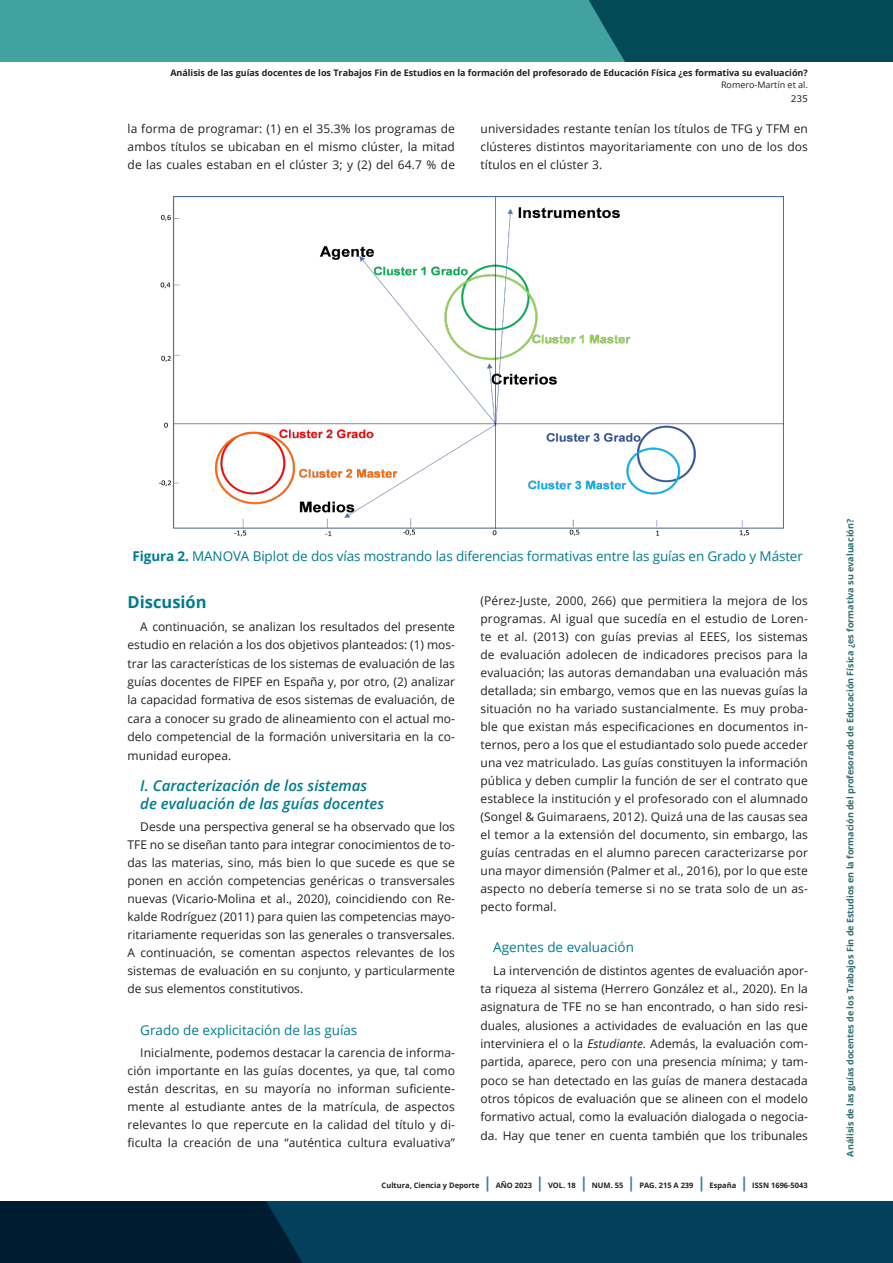
<style>
.page{position:relative;width:893px;height:1263px;background:#fff}
.page>*{position:absolute;margin:0;border:0;box-sizing:border-box;transform-origin:0 0}
.subtitulo_H3{font:700 16.5px "Open Sans";color:#007b8f}
.subtitulo_2_H3{font:italic 600 15px/18px "Open Sans";color:#007b8f}
.subtitulo_3_H3{font:13.5px "Open Sans";letter-spacing:-.01em;color:#007b8f}
.Cuerpo_de_texto_P{font:12px/18px "Open Sans";letter-spacing:.01em;color:#231f20;text-align:justify}
.t1{font:700 9px "Open Sans";color:#231f20}
.t2{font:700 9px "Open Sans";color:#2a6e73}
.t3{font:9px "Open Sans";color:#231f20}
.t4{font:9px "Verdana";color:#231f20}
.t5{font:700 7.5px "Open Sans";color:#231f20}
.s1{font-weight:700}
.s2{font-style:italic}
.s3{font-size:15px;color:#31849b}
</style>
<div class="page">
<svg style="left:0;top:1201px;width:893px;height:62px;background:#02344e"></svg>
<div style="left:0;top:0;width:893px;height:62px;background:#41a29f"></div>
<div style="left:589px;top:0;width:304px;height:62px;background:#024a56"></div>
<img style="left:159px;top:196px;width:624px;height:341px">
<p class="t1" style="left:170px;top:67px;width:639px">Análisis de las guías docentes de los Trabajos Fin de Estudios en la formación del profesorado de Educación Física ¿es formativa su evaluación?</p>
<p class="t3" style="left:721px;top:79px;width:88px">Romero-Martín et al.</p>
<p class="Cuerpo_de_texto_P" style="left:128px;top:119px;width:329px;line-height:18.5px">la forma de programar: (1) en el 35.3% los programas de ambos títulos se ubicaban en el mismo clúster, la mitad de las cuales estaban en el clúster 3; y (2) del 64.7 % de</p>
<p class="t4" style="left:791px;top:92px;width:19px">235</p>
<p class="Cuerpo_de_texto_P" style="left:480px;top:119px;width:329px;line-height:18.5px">universidades restante tenían los títulos de TFG y TFM en clústeres distintos mayoritariamente con uno de los dos títulos en el clúster 3.</p>
<p class="subtitulo_3_H3" style="left:133px;top:547px;width:672px"><span class="s1">Figura 2.</span> MANOVA Biplot de dos vías mostrando las diferencias formativas entre las guías en Grado y Máster</p>
<p class="subtitulo_H3" style="left:128px;top:590px;width:81px">Discusión</p>
<p class="Cuerpo_de_texto_P" style="left:128px;top:617px;width:329px;line-height:18.5px;text-indent:13px">A continuación, se analizan los resultados del presente estudio en relación a los dos objetivos planteados: (1) mos&shy;trar las características de los sistemas de evaluación de las guías docentes de FIPEF en España y, por otro, (2) analizar la capacidad formativa de esos sistemas de evaluación, de cara a conocer su grado de alineamiento con el actual mo&shy;delo competencial de la formación universitaria en la co&shy;munidad europea.</p>
<p class="subtitulo_2_H3" style="left:140px;top:776px;width:245px">I. Caracterización de los sistemas de evaluación de las guías docentes</p>
<p class="Cuerpo_de_texto_P" style="left:128px;top:817px;width:329px;text-indent:13px">Desde una perspectiva general se ha observado que los TFE no se diseñan tanto para integrar conocimientos de to&shy;das las materias, sino, más bien lo que sucede es que se ponen en acción competencias genéricas o transversales nuevas (Vicario-Molina et al., 2020), coincidiendo con Re&shy;kalde Rodríguez (2011) para quien las competencias mayo&shy;ritariamente requeridas son las generales o transversales.<br>A continuación, se comentan aspectos relevantes de los sistemas de evaluación en su conjunto, y particularmente de sus elementos constitutivos.</p>
<p class="subtitulo_3_H3" style="left:140px;top:1020px;width:219px">Grado de explicitación de las guías</p>
<p class="Cuerpo_de_texto_P" style="left:128px;top:1043px;width:329px;text-indent:13px">Inicialmente, podemos destacar la carencia de informa&shy;ción importante en las guías docentes, ya que, tal como están descritas, en su mayoría no informan suficiente&shy;mente al estudiante antes de la matrícula, de aspectos relevantes lo que repercute en la calidad del título y di&shy;ficulta la creación de una “auténtica cultura evaluativa”</p>
<p class="Cuerpo_de_texto_P" style="left:480px;top:591px;width:329px">(Pérez-Juste, 2000, 266) que permitiera la mejora de los programas. Al igual que sucedía en el estudio de Loren&shy;te et al. (2013) con guías previas al EEES, los sistemas de evaluación adolecen de indicadores precisos para la evaluación; las autoras demandaban una evaluación más detallada; sin embargo, vemos que en las nuevas guías la situación no ha variado sustancialmente. Es muy proba&shy;ble que existan más especificaciones en documentos in&shy;ternos, pero a los que el estudiantado solo puede acceder una vez matriculado. Las guías constituyen la información pública y deben cumplir la función de ser el contrato que establece la institución y el profesorado con el alumnado (Songel &amp; Guimaraens, 2012). Quizá una de las causas sea el temor a la extensión del documento, sin embargo, las guías centradas en el alumno parecen caracterizarse por una mayor dimensión (Palmer et al., 2016), por lo que este aspecto no debería temerse si no se trata solo de un as&shy;pecto formal.</p>
<p class="subtitulo_3_H3" style="left:493px;top:938px;width:142px">Agentes de evaluación</p>
<p class="Cuerpo_de_texto_P" style="left:480px;top:961px;width:329px;text-indent:13px">La intervención de distintos agentes de evaluación apor&shy;ta riqueza al sistema (Herrero González et al., 2020). En la asignatura de TFE no se han encontrado, o han sido resi&shy;duales, alusiones a actividades de evaluación en las que interviniera el o la <span class="s2">Estudiante</span>. Además, la evaluación com&shy;partida, aparece, pero con una presencia mínima; y tam&shy;poco se han detectado en las guías de manera destacada otros tópicos de evaluación que se alineen con el modelo formativo actual, como la evaluación dialogada o negocia&shy;da. Hay que tener en cuenta también que los tribunales</p>
<p class="t5" style="left:382px;top:1180px;width:428px">Cultura, Ciencia y Deporte <span class="s3">|</span> AÑO 2023 <span class="s3">|</span> VOL. 18 <span class="s3">|</span> NUM. 55 <span class="s3">|</span> PAG. 215 A 239 <span class="s3">|</span> España <span class="s3">|</span> ISSN 1696-5043</p>
<p class="t2" style="left:844px;top:1156px;width:639px;rotate:-90deg">Análisis de las guías docentes de los Trabajos Fin de Estudios en la formación del profesorado de Educación Física ¿es formativa su evaluación?</p>
</div>
